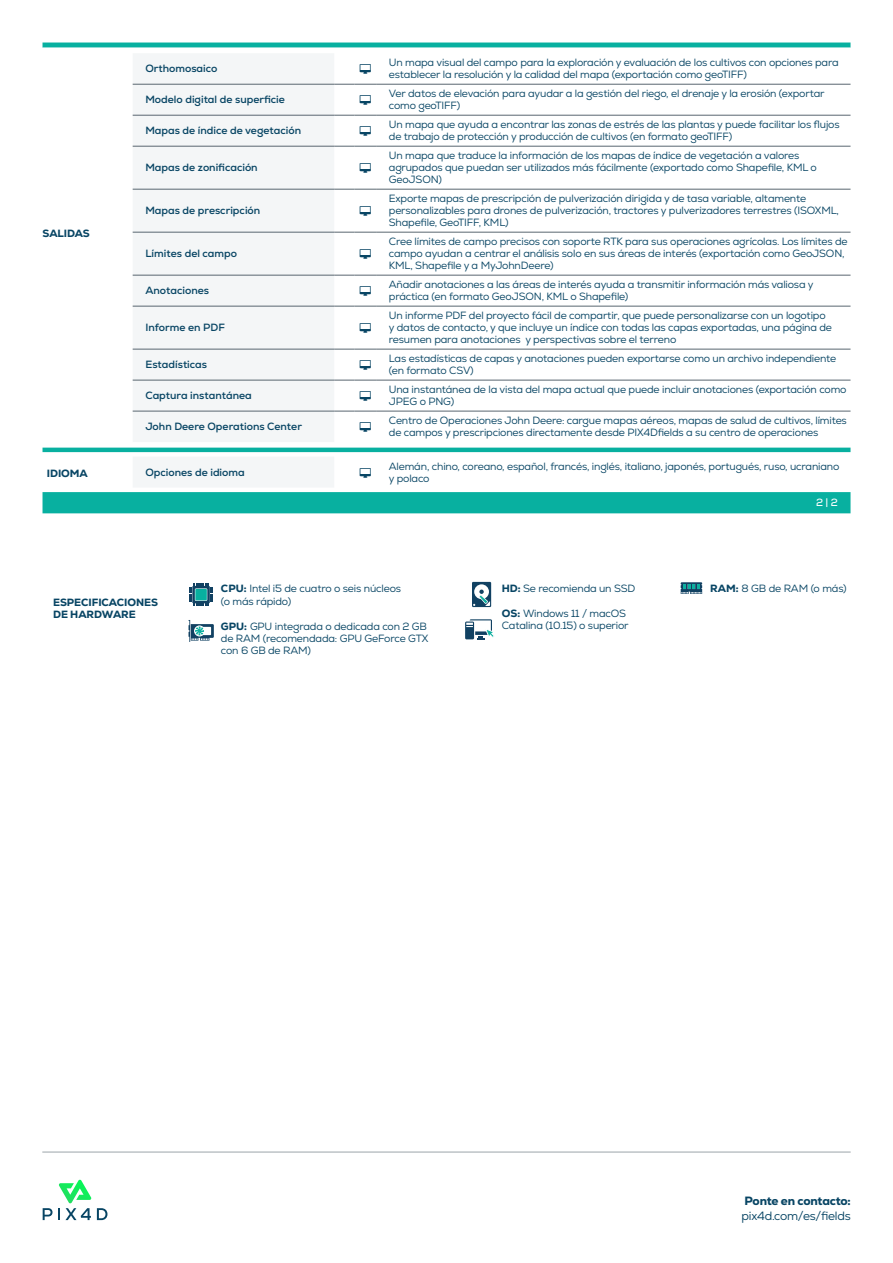
<style>
.page{position:relative;width:893px;height:1263px;background:#fff}
.page>*{position:absolute;margin:0;border:0;box-sizing:border-box;transform-origin:0 0}
.t1{font:12px "Nexa";letter-spacing:-.02em;color:#084564}
.t2{font:800 12px "Nexa";letter-spacing:-.025em;color:#084564}
.t3{font:10.5px/12px "Nexa";letter-spacing:-.015em;color:#084564}
.t4{font:700 10.5px "Nexa";color:#084564}
.t5{font:800 10.5px/12px "Nexa";letter-spacing:-.005em;color:#084564}
.t6{font:10.5px "Nexa";color:#fff}
.s1{font-weight:800}
</style>
<div class="page">
<svg style="left:43px;top:43px;width:807px;height:470px"></svg>
<svg style="left:43px;top:48px;width:807px;height:5px"></svg>
<div style="left:133px;top:53px;width:201px;height:435px;background:#f4f6f7"></div>
<hr style="left:133px;top:84px;width:201px;height:1px;background:#596670">
<svg style="left:334px;top:84px;width:42px;height:1px"></svg>
<hr style="left:376px;top:84px;width:474px;height:1px;background:#596670">
<hr style="left:133px;top:115px;width:201px;height:1px;background:#596670">
<svg style="left:334px;top:115px;width:42px;height:1px"></svg>
<hr style="left:376px;top:115px;width:474px;height:1px;background:#596670">
<hr style="left:133px;top:146px;width:201px;height:1px;background:#596670">
<svg style="left:334px;top:146px;width:42px;height:1px"></svg>
<hr style="left:376px;top:146px;width:474px;height:1px;background:#596670">
<hr style="left:133px;top:189px;width:201px;height:1px;background:#596670">
<svg style="left:334px;top:189px;width:42px;height:1px"></svg>
<hr style="left:376px;top:189px;width:474px;height:1px;background:#596670">
<hr style="left:133px;top:232px;width:201px;height:1px;background:#596670">
<svg style="left:334px;top:232px;width:42px;height:1px"></svg>
<hr style="left:376px;top:232px;width:474px;height:1px;background:#596670">
<hr style="left:133px;top:275px;width:201px;height:1px;background:#596670">
<svg style="left:334px;top:275px;width:42px;height:1px"></svg>
<hr style="left:376px;top:275px;width:474px;height:1px;background:#596670">
<hr style="left:133px;top:306px;width:201px;height:1px;background:#596670">
<svg style="left:334px;top:306px;width:42px;height:1px"></svg>
<hr style="left:376px;top:306px;width:474px;height:1px;background:#596670">
<hr style="left:133px;top:349px;width:201px;height:1px;background:#596670">
<svg style="left:334px;top:349px;width:42px;height:1px"></svg>
<hr style="left:376px;top:349px;width:474px;height:1px;background:#596670">
<hr style="left:133px;top:380px;width:201px;height:1px;background:#596670">
<svg style="left:334px;top:380px;width:42px;height:1px"></svg>
<hr style="left:376px;top:380px;width:474px;height:1px;background:#596670">
<hr style="left:133px;top:411px;width:201px;height:1px;background:#596670">
<svg style="left:334px;top:411px;width:42px;height:1px"></svg>
<hr style="left:376px;top:411px;width:474px;height:1px;background:#596670">
<hr style="left:42px;top:1152px;width:809px;height:1px;background:#596670">
<svg style="left:190px;top:583px;width:23px;height:23px"></svg>
<svg style="left:189px;top:620px;width:25px;height:22px"></svg>
<svg style="left:472px;top:582px;width:19px;height:25px"></svg>
<svg style="left:465px;top:619px;width:29px;height:20px"></svg>
<svg style="left:681px;top:582px;width:21px;height:12px"></svg>
<svg style="left:43px;top:1180px;width:64px;height:40px"></svg>
<svg style="left:360px;top:64px;width:11px;height:10px"></svg>
<svg style="left:360px;top:95px;width:11px;height:10px"></svg>
<svg style="left:360px;top:126px;width:11px;height:10px"></svg>
<svg style="left:360px;top:163px;width:11px;height:10px"></svg>
<svg style="left:360px;top:206px;width:11px;height:10px"></svg>
<svg style="left:360px;top:249px;width:11px;height:10px"></svg>
<svg style="left:360px;top:286px;width:11px;height:10px"></svg>
<svg style="left:360px;top:323px;width:11px;height:10px"></svg>
<svg style="left:360px;top:360px;width:11px;height:10px"></svg>
<svg style="left:360px;top:391px;width:11px;height:10px"></svg>
<svg style="left:360px;top:422px;width:11px;height:10px"></svg>
<svg style="left:360px;top:468px;width:11px;height:9px"></svg>
<p class="t5" style="left:43px;top:228px;width:49px">SALIDAS</p>
<p class="t4" style="left:145px;top:62px;width:73px">Orthomosaico</p>
<p class="t3" style="left:389px;top:57px;width:451px">Un mapa visual del campo para la exploración y evaluación de los cultivos con opciones para establecer la resolución y la calidad del mapa (exportación como geoTIFF)</p>
<p class="t4" style="left:145px;top:93px;width:141px">Modelo digital de superficie</p>
<p class="t3" style="left:389px;top:88px;width:437px">Ver datos de elevación para ayudar a la gestión del riego, el drenaje y la erosión (exportar como geoTIFF)</p>
<p class="t4" style="left:145px;top:124px;width:157px">Mapas de índice de vegetación</p>
<p class="t3" style="left:389px;top:119px;width:452px">Un mapa que ayuda a encontrar las zonas de estrés de las plantas y puede facilitar los flujos de trabajo de protección y producción de cultivos (en formato geoTIFF)</p>
<p class="t4" style="left:145px;top:161px;width:114px">Mapas de zonificación</p>
<p class="t3" style="left:389px;top:150px;width:430px">Un mapa que traduce la información de los mapas de índice de vegetación a valores agrupados que puedan ser utilizados más fácilmente (exportado como Shapefile, KML o<br>GeoJSON)</p>
<p class="t4" style="left:145px;top:204px;width:116px">Mapas de prescripción</p>
<p class="t3" style="left:389px;top:193px;width:452px">Exporte mapas de prescripción de pulverización dirigida y de tasa variable, altamente personalizables para drones de pulverización, tractores y pulverizadores terrestres (ISOXML,<br>Shapefile, GeoTIFF, KML)</p>
<p class="t4" style="left:145px;top:247px;width:93px">Límites del campo</p>
<p class="t3" style="left:389px;top:236px;width:460px">Cree límites de campo precisos con soporte RTK para sus operaciones agrícolas. Los límites de campo ayudan a centrar el análisis solo en sus áreas de interés (exportación como GeoJSON,<br>KML, Shapefile y a MyJohnDeere)</p>
<p class="t4" style="left:145px;top:284px;width:65px">Anotaciones</p>
<p class="t3" style="left:389px;top:279px;width:426px">Añadir anotaciones a las áreas de interés ayuda a transmitir información más valiosa y práctica (en formato GeoJSON, KML o Shapefile)</p>
<p class="t4" style="left:145px;top:321px;width:81px">Informe en PDF</p>
<p class="t3" style="left:389px;top:310px;width:445px">Un informe PDF del proyecto fácil de compartir, que puede personalizarse con un logotipo y datos de contacto, y que incluye un índice con todas las capas exportadas, una página de resumen para anotaciones y perspectivas sobre el terreno</p>
<p class="t4" style="left:145px;top:358px;width:63px">Estadísticas</p>
<p class="t3" style="left:389px;top:353px;width:449px">Las estadísticas de capas y anotaciones pueden exportarse como un archivo independiente (en formato CSV)</p>
<p class="t4" style="left:145px;top:389px;width:108px">Captura instantánea</p>
<p class="t3" style="left:389px;top:384px;width:459px">Una instantánea de la vista del mapa actual que puede incluir anotaciones (exportación como<br>JPEG o PNG)</p>
<p class="t4" style="left:145px;top:420px;width:158px">John Deere Operations Center</p>
<p class="t3" style="left:389px;top:415px;width:459px">Centro de Operaciones John Deere: cargue mapas aéreos, mapas de salud de cultivos, límites de campos y prescripciones directamente desde PIX4Dfields a su centro de operaciones</p>
<p class="t5" style="left:47px;top:468px;width:43px">IDIOMA</p>
<p class="t4" style="left:145px;top:465px;width:101px">Opciones de idioma</p>
<p class="t3" style="left:389px;top:460px;width:452px">Alemán, chino, coreano, español, francés, inglés, italiano, japonés, portugués, ruso, ucraniano y polaco</p>
<p class="t6" style="left:816px;top:496px;width:23px">2 | 2</p>
<p class="t5" style="left:53px;top:596px;width:106px">ESPECIFICACIONES<br>DE HARDWARE</p>
<p class="t3" style="left:221px;top:582px;width:182px;line-height:12.9px"><span class="s1">CPU:</span> Intel i5 de cuatro o seis núcleos (o más rápido)</p>
<p class="t3" style="left:221px;top:621px;width:209px"><span class="s1">GPU:</span> GPU integrada o dedicada con 2 GB de RAM (recomendada: GPU GeForce GTX con 6 GB de RAM)</p>
<p class="t3" style="left:502px;top:582px;width:135px"><span class="s1">HD:</span> Se recomienda un SSD</p>
<p class="t3" style="left:502px;top:608px;width:128px"><span class="s1">OS:</span> Windows 11 / macOS<br>Catalina (10.15) o superior</p>
<p class="t3" style="left:710px;top:582px;width:138px"><span class="s1">RAM:</span> 8 GB de RAM (o más)</p>
<p class="t2" style="left:745px;top:1193px;width:108px">Ponte en contacto:</p>
<p class="t1" style="left:742px;top:1208px;width:111px">pix4d.com/es/fields</p>
</div>
